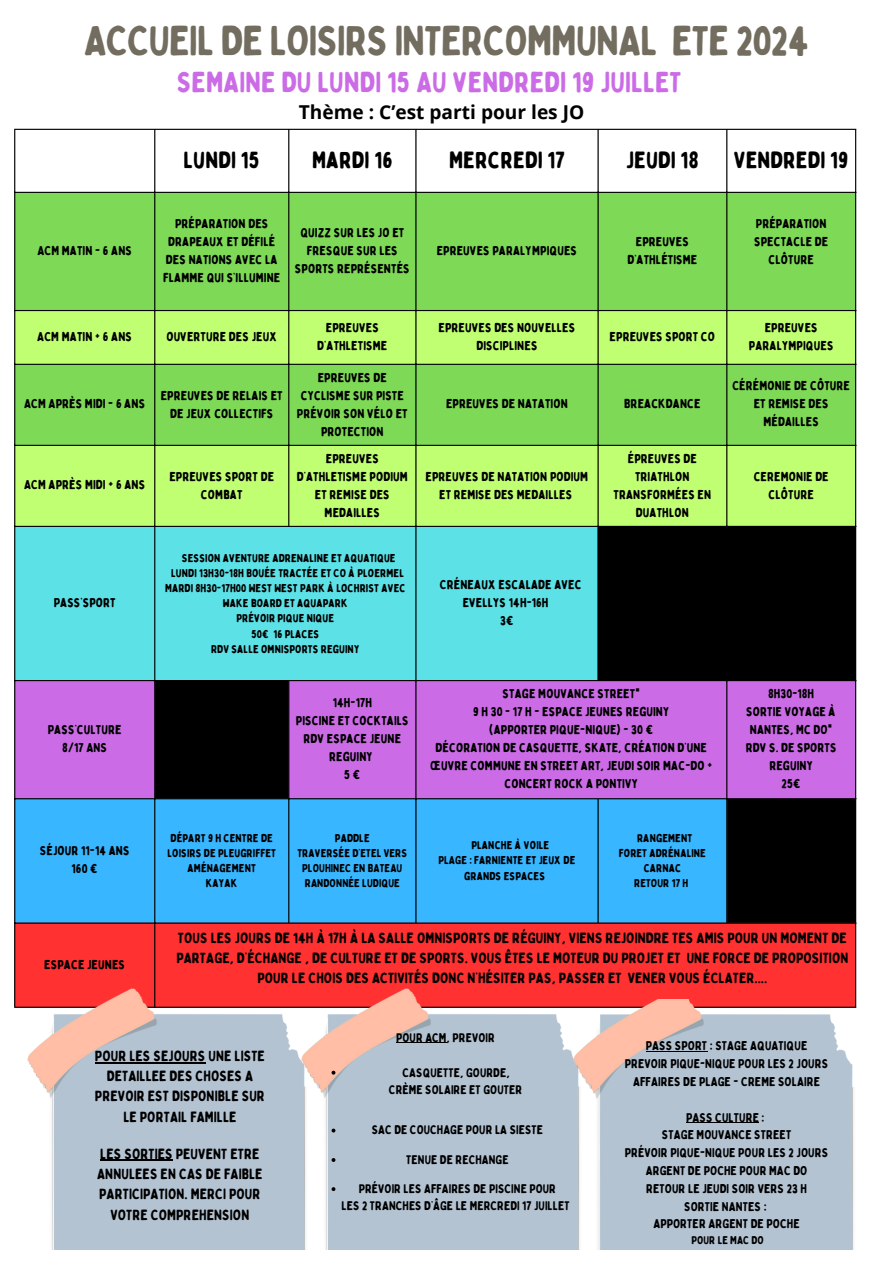
<style>
.page{position:relative;width:894px;height:1264px;background:#fff}
.page>*{position:absolute;margin:0;border:0;box-sizing:border-box;transform-origin:0 0}
.t1{font:41.7px "Bobby Jones Soft";letter-spacing:-.02em;color:#726d5f}
.t2{font:28.8px "Bobby Jones Soft";color:#cb6ce6}
.t3{font:23.4px "Bobby Jones Soft";color:#000}
.t4{font:700 19.2px "Open Sans";color:#000}
.t5{font:14.85px/20.2px "Bobby Jones Soft";color:#000;text-align:center}
.t6{font:12.9px/18px "Bobby Jones Soft";color:#000;text-align:center}
.t7{font:12.75px/17.9px "Bobby Jones Soft";color:#000;text-align:center}
.t8{font:12.6px "Bobby Jones Soft";color:#000}
.t9{font:11.4px/15.1px "Bobby Jones Soft";color:#000;text-align:center}
.t10{font:11.25px "Bobby Jones Soft";color:#000}
</style>
<div class="page">
<div style="left:15px;top:193px;width:839px;height:117px;background:#7ed957"></div>
<svg style="left:15px;top:311px;width:839px;height:215px;background:#a6ef67"></svg>
<div style="left:15px;top:527px;width:139px;height:153px;background:#5ce1e6"></div>
<svg style="left:155px;top:527px;width:699px;height:395px;background:#327c7f"></svg>
<svg style="left:15px;top:681px;width:839px;height:117px;background:#aa5ac0"></svg>
<div style="left:15px;top:799px;width:711px;height:123px;background:#38b6ff"></div>
<div style="left:15px;top:923px;width:839px;height:83px;background:#ff3131"></div>
<hr style="left:14px;top:130px;width:1px;height:876px;background:#000">
<hr style="left:154px;top:130px;width:1px;height:876px;background:#000">
<hr style="left:288px;top:130px;width:1px;height:396px;background:#000">
<hr style="left:288px;top:681px;width:1px;height:241px;background:#000">
<hr style="left:415px;top:130px;width:1px;height:792px;background:#000">
<hr style="left:597px;top:130px;width:1px;height:550px;background:#000">
<hr style="left:597px;top:799px;width:1px;height:123px;background:#000">
<hr style="left:726px;top:130px;width:1px;height:792px;background:#000">
<hr style="left:854px;top:130px;width:2px;height:876px;background:#000">
<hr style="left:14px;top:129px;width:842px;height:1px;background:#000">
<hr style="left:14px;top:192px;width:842px;height:1px;background:#000">
<hr style="left:14px;top:310px;width:842px;height:1px;background:#000">
<hr style="left:14px;top:364px;width:842px;height:1px;background:#000">
<hr style="left:14px;top:445px;width:842px;height:1px;background:#000">
<hr style="left:14px;top:526px;width:842px;height:1px;background:#000">
<hr style="left:14px;top:680px;width:842px;height:1px;background:#000">
<hr style="left:14px;top:798px;width:842px;height:1px;background:#000">
<hr style="left:14px;top:922px;width:842px;height:1px;background:#000">
<hr style="left:14px;top:1006px;width:842px;height:1px;background:#000">
<img style="left:27px;top:988px;width:274px;height:261px">
<img style="left:301px;top:988px;width:281px;height:261px">
<hr style="left:396px;top:1042px;width:50px;height:1px;background:#000">
<svg style="left:331px;top:1070px;width:4px;height:4px"></svg>
<svg style="left:331px;top:1128px;width:4px;height:4px"></svg>
<svg style="left:331px;top:1157px;width:4px;height:4px"></svg>
<svg style="left:331px;top:1187px;width:4px;height:3px"></svg>
<hr style="left:95px;top:1062px;width:110px;height:1px;background:#000">
<hr style="left:100px;top:1159px;width:73px;height:1px;background:#000">
<img style="left:573px;top:999px;width:282px;height:250px">
<hr style="left:645px;top:1051px;width:62px;height:1px;background:#000">
<hr style="left:686px;top:1122px;width:72px;height:1px;background:#000">
<p class="t1" style="left:84px;top:15px;width:727px">ACCUEIL DE LOISIRS INTERCOMMUNAL ETE 2024</p>
<p class="t2" style="left:177px;top:64px;width:506px">SEMAINE DU LUNDI 15 AU VENDREDI 19 JUILLET</p>
<p class="t4" style="left:299px;top:98px;width:287px">Thème : C’est parti pour les JO</p>
<p class="t6" style="left:37px;top:242px;width:96px">ACM MATIN - 6 ANS</p>
<h3 class="t3" style="left:183px;top:146px;width:78px">LUNDI 15</h3>
<p class="t3" style="left:312px;top:146px;width:82px">MARDI 16</p>
<p class="t3" style="left:449px;top:146px;width:117px">MERCREDI 17</p>
<p class="t3" style="left:626px;top:146px;width:74px">JEUDI 18</p>
<p class="t3" style="left:733px;top:146px;width:116px">VENDREDI 19</p>
<p class="t6" style="left:163px;top:214px;width:119px">PRÉPARATION DES<br>DRAPEAUX ET DÉFILÉ<br>DES NATIONS AVEC LA<br>FLAMME QUI S’ILLUMINE</p>
<p class="t6" style="left:295px;top:224px;width:116px">QUIZZ SUR LES JO ET<br>FRESQUE SUR LES<br>SPORTS REPRÉSENTÉS</p>
<p class="t6" style="left:436px;top:242px;width:142px">EPREUVES PARALYMPIQUES</p>
<p class="t6" style="left:627px;top:232px;width:72px">EPREUVES<br>D’ATHLÉTISME</p>
<p class="t6" style="left:754px;top:214px;width:76px">PRÉPARATION<br>SPECTACLE DE<br>CLÔTURE</p>
<p class="t6" style="left:37px;top:328px;width:96px">ACM MATIN + 6 ANS</p>
<p class="t6" style="left:166px;top:328px;width:112px">OUVERTURE DES JEUX</p>
<p class="t6" style="left:317px;top:318px;width:72px">EPREUVES<br>D’ATHLETISME</p>
<p class="t6" style="left:438px;top:318px;width:138px">EPREUVES DES NOUVELLES<br>DISCIPLINES</p>
<p class="t6" style="left:609px;top:328px;width:107px">EPREUVES SPORT CO</p>
<p class="t6" style="left:748px;top:318px;width:86px">EPREUVES<br>PARALYMPIQUES</p>
<p class="t6" style="left:24px;top:395px;width:123px">ACM APRÈS MIDI - 6 ANS</p>
<p class="t6" style="left:161px;top:386px;width:123px">EPREUVES DE RELAIS ET<br>DE JEUX COLLECTIFS</p>
<p class="t6" style="left:24px;top:476px;width:123px">ACM APRÈS MIDI + 6 ANS</p>
<p class="t6" style="left:169px;top:467px;width:106px">EPREUVES SPORT DE<br>COMBAT</p>
<p class="t6" style="left:301px;top:368px;width:105px">EPREUVES DE<br>CYCLISME SUR PISTE</p>
<p class="t6" style="left:297px;top:404px;width:112px">PRÉVOIR SON VÉLO ET<br>PROTECTION</p>
<p class="t6" style="left:297px;top:449px;width:113px">EPREUVES<br>D’ATHLETISME PODIUM<br>ET REMISE DES<br>MEDAILLES</p>
<p class="t6" style="left:54px;top:594px;width:64px">PASS’SPORT</p>
<p class="t6" style="left:48px;top:720px;width:75px">PASS’CULTURE</p>
<p class="t6" style="left:62px;top:738px;width:46px">8/17 ANS</p>
<p class="t6" style="left:40px;top:841px;width:91px">SÉJOUR 11-14 ANS</p>
<p class="t6" style="left:72px;top:859px;width:28px">160 €</p>
<p class="t9" style="left:182px;top:550px;width:215px">SESSION AVENTURE ADRENALINE ET AQUATIQUE</p>
<p class="t9" style="left:171px;top:565px;width:234px">LUNDI 13H30-18H BOUÉE TRACTÉE ET CO À PLOERMEL</p>
<p class="t9" style="left:165px;top:580px;width:242px">MARDI 8H30-17H00 WEST WEST PARK À LOCHRIST AVEC<br>WAKE BOARD ET AQUAPARK</p>
<p class="t9" style="left:236px;top:611px;width:99px">PRÉVOIR PIQUE NIQUE</p>
<p class="t9" style="left:251px;top:626px;width:69px">50€ 16 PLACES</p>
<p class="t9" style="left:211px;top:641px;width:150px">RDV SALLE OMNISPORTS REGUINY</p>
<p class="t9" style="left:167px;top:830px;width:110px;text-align:left">DÉPART 9 H CENTRE DE<br>LOISIRS DE PLEUGRIFFET</p>
<p class="t9" style="left:187px;top:860px;width:70px">AMÉNAGEMENT</p>
<p class="t9" style="left:206px;top:875px;width:33px">KAYAK</p>
<p class="t6" style="left:332px;top:694px;width:41px">14H-17H</p>
<p class="t6" style="left:296px;top:712px;width:114px">PISCINE ET COCKTAILS</p>
<p class="t6" style="left:303px;top:730px;width:99px">RDV ESPACE JEUNE<br>REGUINY</p>
<p class="t6" style="left:344px;top:766px;width:18px">5€</p>
<p class="t9" style="left:335px;top:830px;width:36px">PADDLE</p>
<p class="t9" style="left:297px;top:845px;width:111px">TRAVERSÉE D’ETEL VERS<br>PLOUHINEC EN BATEAU</p>
<p class="t9" style="left:305px;top:875px;width:97px">RANDONNÉE LUDIQUE</p>
<p class="t6" style="left:446px;top:395px;width:123px">EPREUVES DE NATATION</p>
<p class="t6" style="left:624px;top:395px;width:78px">BREACKDANCE</p>
<p class="t6" style="left:425px;top:467px;width:164px">EPREUVES DE NATATION PODIUM<br>ET REMISE DES MEDAILLES</p>
<p class="t6" style="left:462px;top:576px;width:120px;text-align:left;text-indent:-23px">CRÉNEAUX ESCALADE AVEC<br>EVELLYS 14H-16H</p>
<p class="t6" style="left:500px;top:612px;width:15px">3€</p>
<p class="t6" style="left:613px;top:449px;width:99px">ÉPREUVES DE<br>TRIATHLON<br>TRANSFORMÉES EN<br>DUATHLON</p>
<p class="t6" style="left:502px;top:684px;width:139px">STAGE MOUVANCE STREET*</p>
<p class="t6" style="left:473px;top:702px;width:198px">9 H 30 - 17 H - ESPACE JEUNES REGUINY</p>
<p class="t6" style="left:489px;top:720px;width:166px">(APPORTER PIQUE-NIQUE) - 30 €</p>
<p class="t6" style="left:430px;top:738px;width:284px">DÉCORATION DE CASQUETTE, SKATE, CRÉATION D’UNE<br>ŒUVRE COMMUNE EN STREET ART, JEUDI SOIR MAC-DO +<br>CONCERT ROCK A PONTIVY</p>
<p class="t9" style="left:471px;top:838px;width:79px">PLANCHE À VOILE</p>
<p class="t9" style="left:438px;top:853px;width:138px">PLAGE : FARNIENTE ET JEUX DE<br>GRANDS ESPACES</p>
<p class="t9" style="left:637px;top:830px;width:57px">RANGEMENT</p>
<p class="t9" style="left:618px;top:845px;width:89px">FORET ADRÉNALINE<br>CARNAC</p>
<p class="t9" style="left:634px;top:875px;width:56px">RETOUR 17 H</p>
<p class="t6" style="left:732px;top:377px;width:119px">CÉRÉMONIE DE CÔTURE<br>ET REMISE DES<br>MÉDAILLES</p>
<p class="t6" style="left:753px;top:467px;width:77px">CEREMONIE DE<br>CLÔTURE</p>
<p class="t6" style="left:768px;top:684px;width:48px">8H30-18H</p>
<p class="t6" style="left:746px;top:702px;width:92px;text-align:left">SORTIE VOYAGE À<br>NANTES, MC DO*</p>
<p class="t6" style="left:745px;top:738px;width:92px">RDV S. DE SPORTS<br>REGUINY</p>
<p class="t6" style="left:781px;top:774px;width:21px">25€</p>
<p class="t6" style="left:44px;top:955px;width:82px">ESPACE JEUNES</p>
<h5 class="t5" style="left:176px;top:928px;width:673px">TOUS LES JOURS DE 14H À 17H À LA SALLE OMNISPORTS DE RÉGUINY, VIENS REJOINDRE TES AMIS POUR UN MOMENT DE<br>PARTAGE, D’ÉCHANGE , DE CULTURE ET DE SPORTS. VOUS ÊTES LE MOTEUR DU PROJET ET UNE FORCE DE PROPOSITION<br>POUR LE CHOIS DES ACTIVITÉS DONC N’HÉSITER PAS, PASSER ET VENER VOUS ÉCLATER....</h5>
<p class="t5" style="left:95px;top:1045px;width:171px">POUR LES SEJOURS UNE LISTE<br>DETAILLEE DES CHOSES A<br>PREVOIR EST DISPONIBLE SUR<br>LE PORTAIL FAMILLE</p>
<p class="t5" style="left:97px;top:1143px;width:167px">LES SORTIES PEUVENT ETRE<br>ANNULEES EN CAS DE FAIBLE<br>PARTICIPATION. MERCI POUR<br>VOTRE COMPREHENSION</p>
<p class="t8" style="left:396px;top:1029px;width:100px">POUR ACM, PREVOIR</p>
<h4 class="t8" style="left:402px;top:1064px;width:109px">CASQUETTE, GOURDE,</h4>
<h4 class="t8" style="left:389px;top:1082px;width:135px">CRÈME SOLAIRE ET GOUTER</h4>
<p class="t8" style="left:371px;top:1122px;width:173px">SAC DE COUCHAGE POUR LA SIESTE</p>
<h5 class="t8" style="left:406px;top:1151px;width:104px">TENUE DE RECHANGE</h5>
<p class="t8" style="left:359px;top:1180px;width:199px">PRÉVOIR LES AFFAIRES DE PISCINE POUR</p>
<h5 class="t8" style="left:341px;top:1198px;width:229px">LES 2 TRANCHES D’ÂGE LE MERCREDI 17 JUILLET</h5>
<h5 class="t7" style="left:624px;top:1037px;width:205px">PASS SPORT : STAGE AQUATIQUE<br>PREVOIR PIQUE-NIQUE POUR LES 2 JOURS<br>AFFAIRES DE PLAGE - CREME SOLAIRE</h5>
<p class="t7" style="left:624px;top:1108px;width:205px">PASS CULTURE :<br>STAGE MOUVANCE STREET<br>PRÉVOIR PIQUE-NIQUE POUR LES 2 JOURS<br>ARGENT DE POCHE POUR MAC DO<br>RETOUR LE JEUDI SOIR VERS 23 H<br>SORTIE NANTES :<br>APPORTER ARGENT DE POCHE</p>
<p class="t10" style="left:691px;top:1233px;width:74px">POUR LE MAC DO</p>
</div>
